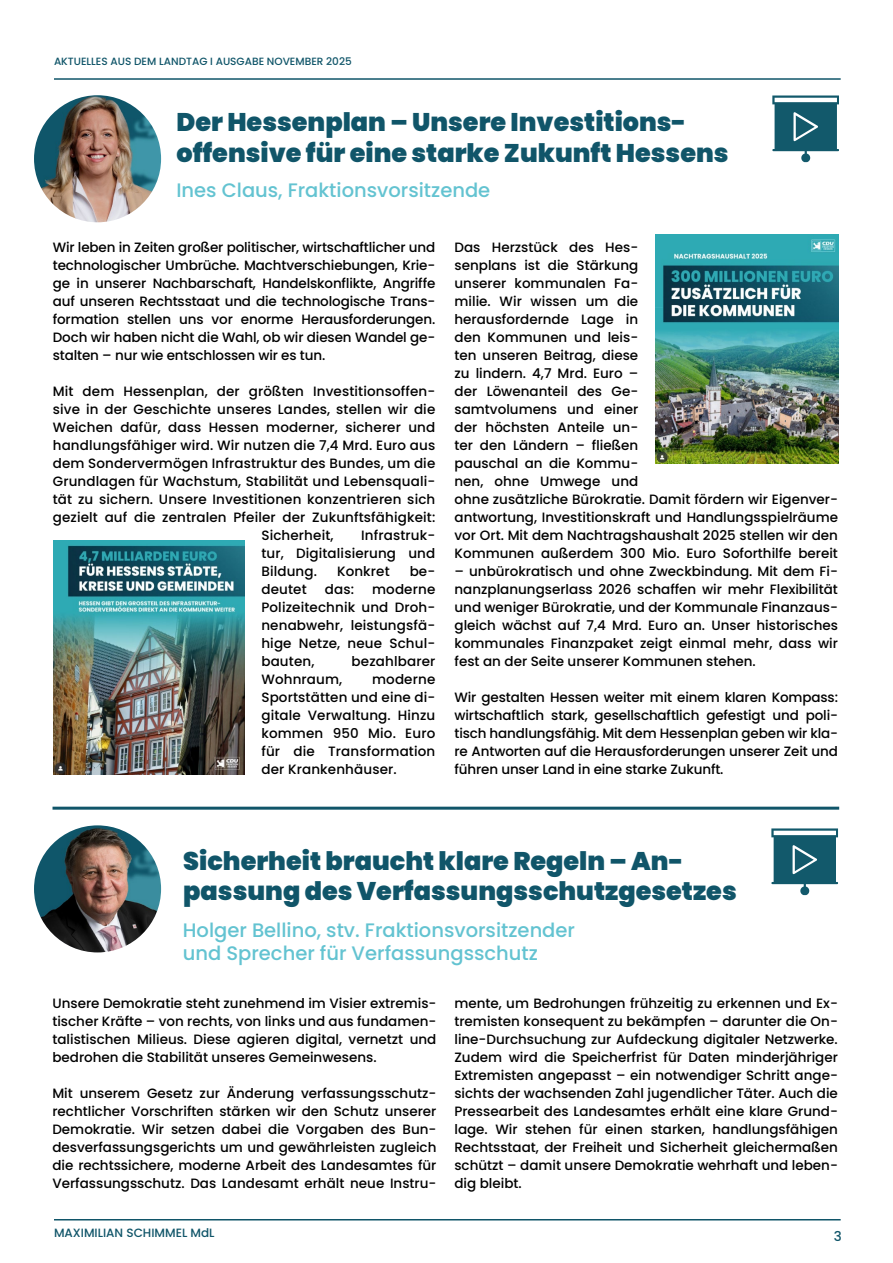
<style>
.page{position:relative;width:893px;height:1263px;background:#fff}
.page>*{position:absolute;margin:0;border:0;box-sizing:border-box;transform-origin:0 0}
.t1{font:900 25.5px/30.6px "Poppins";color:#105569}
.t2{font:500 19.5px/23.4px "Poppins";color:#63c3d1}
.t3{font:500 13.5px/18px "Poppins";color:#000;text-align:justify}
.t4{font:500 13.5px "Poppins";color:#105569}
.t5{font:500 12px "Poppins";color:#105569}
.t6{font:500 10.5px "Poppins";color:#105569}
</style>
<div class="page">
<hr style="left:54px;top:78px;width:787px;height:2px;background:#105569">
<hr style="left:54px;top:1219px;width:787px;height:1px;background:#105569">
<hr style="left:53px;top:807px;width:786px;height:3px;background:#105569">
<svg style="left:772px;top:95px;width:67px;height:67px"></svg>
<img style="left:34px;top:825px;width:127px;height:127px;border-radius:64px">
<svg style="left:771px;top:828px;width:67px;height:67px"></svg>
<img style="left:53px;top:540px;width:191px;height:234px">
<img style="left:655px;top:234px;width:184px;height:230px">
<img style="left:34px;top:95px;width:127px;height:127px;border-radius:64px">
<p class="t6" style="left:54px;top:55px;width:299px">AKTUELLES AUS DEM LANDTAG I AUSGABE NOVEMBER 2025</p>
<h1 class="t1" style="left:176px;top:107px;width:554px">Der Hessenplan – Unsere Investitions&shy;offensive für eine starke Zukunft Hessens</h1>
<h2 class="t2" style="left:176px;top:179px;width:315px">Ines Claus, Fraktionsvorsitzende</h2>
<p class="t3" style="left:53px;top:238px;width:384px">Wir leben in Zeiten großer politischer, wirtschaftlicher und technologischer Umbrüche. Machtverschiebungen, Krie&shy;ge in unserer Nachbarschaft, Handelskonflikte, Angriffe auf unseren Rechtsstaat und die technologische Trans&shy;formation stellen uns vor enorme Herausforderungen.<br>Doch wir haben nicht die Wahl, ob wir diesen Wandel ge&shy;stalten – nur wie entschlossen wir es tun.</p>
<p class="t3" style="left:53px;top:382px;width:384px">Mit dem Hessenplan, der größten Investitionsoffen-</p>
<p class="t3" style="left:53px;top:400px;width:384px">sive in der Geschichte unseres Landes, stellen wir die</p>
<p class="t3" style="left:53px;top:418px;width:384px">Weichen dafür, dass Hessen moderner, sicherer und</p>
<p class="t3" style="left:53px;top:436px;width:384px">handlungsfähiger wird. Wir nutzen die 7,4 Mrd. Euro aus</p>
<p class="t3" style="left:53px;top:454px;width:384px">dem Sondervermögen Infrastruktur des Bundes, um die</p>
<p class="t3" style="left:53px;top:472px;width:384px">Grundlagen für Wachstum, Stabilität und Lebensquali-</p>
<p class="t3" style="left:53px;top:490px;width:384px">tät zu sichern. Unsere Investitionen konzentrieren sich</p>
<p class="t3" style="left:53px;top:508px;width:384px">gezielt auf die zentralen Pfeiler der Zukunftsfähigkeit:</p>
<p class="t3" style="left:261px;top:526px;width:74px">Sicherheit,</p>
<p class="t3" style="left:261px;top:526px;width:175px;text-indent:100px">Infrastruk&shy;tur, Digitalisierung und Bildung.</p>
<p class="t3" style="left:337px;top:562px;width:54px">Konkret</p>
<p class="t3" style="left:410px;top:562px;width:27px">be-</p>
<p class="t3" style="left:261px;top:580px;width:47px">deutet</p>
<p class="t3" style="left:325px;top:580px;width:31px">das:</p>
<p class="t3" style="left:261px;top:580px;width:175px;text-indent:111px">moderne Polizeitechnik und Droh&shy;nenabwehr, leistungsfä&shy;hige Netze, neue Schul&shy;bauten,</p>
<p class="t3" style="left:352px;top:652px;width:85px">bezahlbarer</p>
<p class="t3" style="left:261px;top:670px;width:82px">Wohnraum,</p>
<p class="t3" style="left:261px;top:670px;width:175px;text-indent:111px">moderne Sportstätten und eine di&shy;gitale Verwaltung. Hinzu kommen 950 Mio. Euro für die Transformation der Krankenhäuser.</p>
<p class="t3" style="left:454px;top:238px;width:385px;text-align:left">Das Herzstück des Hes-<br>senplans ist die Stärkung<br>unserer kommunalen Fa-<br>milie. Wir wissen um die<br>herausfordernde Lage in<br>den Kommunen und leis-<br>ten unseren Beitrag, diese<br>zu lindern. 4,7 Mrd. Euro –<br>der Löwenanteil des Ge-<br>samtvolumens und einer<br>der höchsten Anteile un-<br>ter den Ländern – fließen<br>pauschal an die Kommu-<br>nen, ohne Umwege und<br>ohne zusätzliche Bürokratie. Damit fördern wir Eigenver&shy;antwortung, Investitionskraft und Handlungsspielräume vor Ort. Mit dem Nachtragshaushalt 2025 stellen wir den<br>Kommunen außerdem 300 Mio. Euro Soforthilfe bereit</p>
<p class="t3" style="left:454px;top:562px;width:385px">– unbürokratisch und ohne Zweckbindung. Mit dem Fi&shy;nanzplanungserlass 2026 schaffen wir mehr Flexibilität und weniger Bürokratie, und der Kommunale Finanzaus&shy;gleich wächst auf 7,4 Mrd. Euro an. Unser historisches kommunales Finanzpaket zeigt einmal mehr, dass wir fest an der Seite unserer Kommunen stehen.</p>
<p class="t3" style="left:454px;top:688px;width:385px">Wir gestalten Hessen weiter mit einem klaren Kompass: wirtschaftlich stark, gesellschaftlich gefestigt und poli&shy;tisch handlungsfähig. Mit dem Hessenplan geben wir kla&shy;re Antworten auf die Herausforderungen unserer Zeit und führen unser Land in eine starke Zukunft.</p>
<h1 class="t1" style="left:183px;top:846px;width:555px">Sicherheit braucht klare Regeln – An&shy;passung des Verfassungsschutzgesetzes</h1>
<h2 class="t2" style="left:183px;top:918px;width:394px">Holger Bellino, stv. Fraktionsvorsitzender und Sprecher für Verfassungsschutz</h2>
<p class="t3" style="left:52px;top:994px;width:385px">Unsere Demokratie steht zunehmend im Visier extremis&shy;tischer Kräfte – von rechts, von links und aus fundamen&shy;talistischen Milieus. Diese agieren digital, vernetzt und bedrohen die Stabilität unseres Gemeinwesens.</p>
<p class="t3" style="left:52px;top:1084px;width:386px">Mit unserem Gesetz zur Änderung verfassungsschutz&shy;rechtlicher Vorschriften stärken wir den Schutz unserer Demokratie. Wir setzen dabei die Vorgaben des Bun&shy;desverfassungsgerichts um und gewährleisten zugleich die rechtssichere, moderne Arbeit des Landesamtes für Verfassungsschutz. Das Landesamt erhält neue Instru-</p>
<p class="t3" style="left:454px;top:994px;width:385px">mente, um Bedrohungen frühzeitig zu erkennen und Ex&shy;tremisten konsequent zu bekämpfen – darunter die On&shy;line-Durchsuchung zur Aufdeckung digitaler Netzwerke.<br>Zudem wird die Speicherfrist für Daten minderjähriger Extremisten angepasst – ein notwendiger Schritt ange&shy;sichts der wachsenden Zahl jugendlicher Täter. Auch die Pressearbeit des Landesamtes erhält eine klare Grund&shy;lage. Wir stehen für einen starken, handlungsfähigen Rechtsstaat, der Freiheit und Sicherheit gleichermaßen schützt – damit unsere Demokratie wehrhaft und leben&shy;dig bleibt.</p>
<p class="t5" style="left:54px;top:1226px;width:162px">MAXIMILIAN SCHIMMEL MdL</p>
<p class="t4" style="left:834px;top:1229px;width:10px">3</p>
</div>
